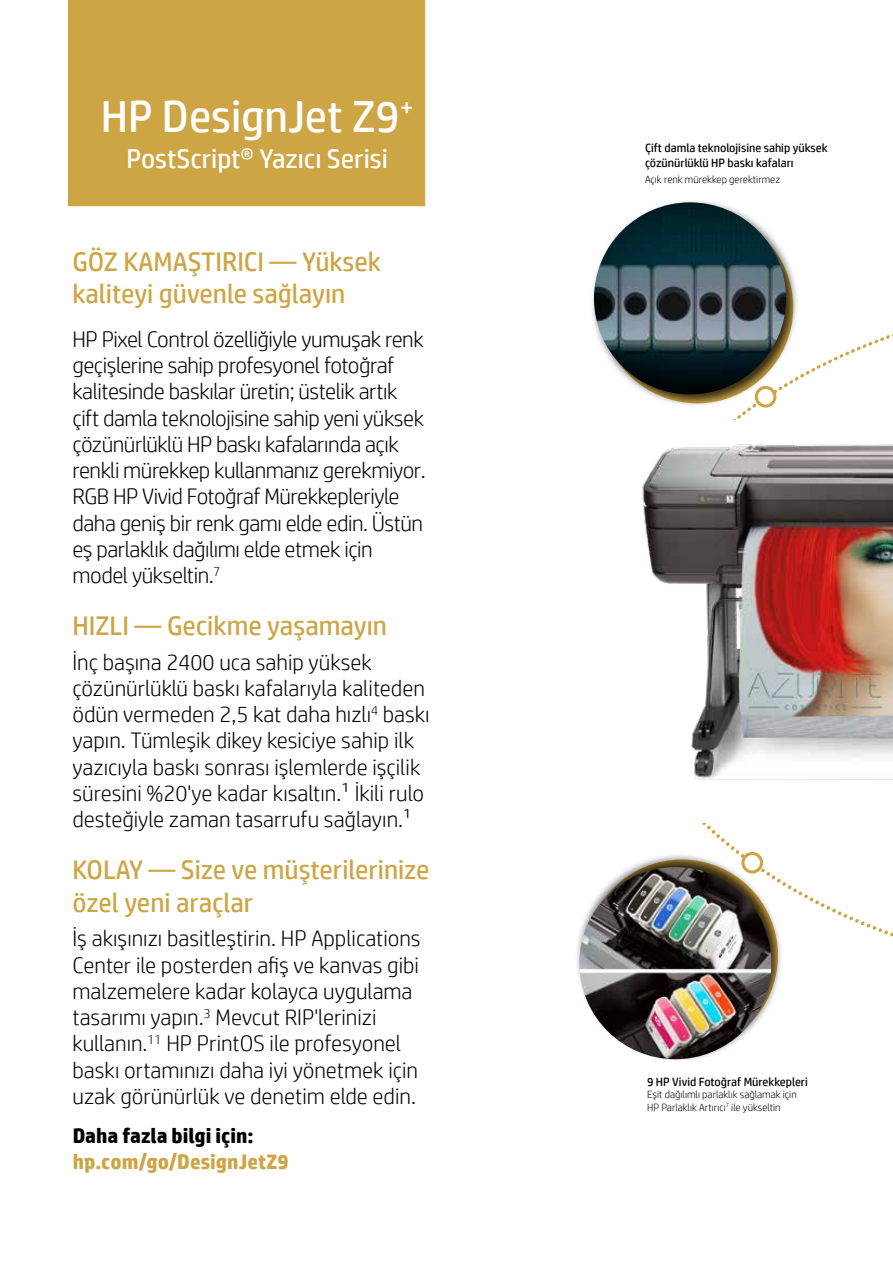
<style>
.page{position:relative;width:893px;height:1263px;background:#fff}
.page>*{position:absolute;margin:0;border:0;box-sizing:border-box;transform-origin:0 0}
.t1{font:45px "HP Simplified";color:#fff}
.t2{font:27px/32.4px "HP Simplified";color:#cda545}
.t3{font:27px "HP Simplified";color:#fff}
.t4{font:300 22.5px/26.2px "HP Simplified";letter-spacing:-.01em;color:#000}
.t5{font:700 21px "HP Simplified";letter-spacing:.005em;color:#cda545}
.t6{font:700 21px "HP Simplified";color:#000}
.t7{font:12px/14.4px "HP Simplified";color:#000}
.t8{font:300 10.5px/12.6px "HP Simplified";color:#000}
</style>
<div class="page">
<div style="left:68px;top:0;width:357px;height:206px;background:#cda545"></div>
<svg style="left:702px;top:823px;width:191px;height:114px"></svg>
<img style="left:642px;top:444px;width:251px;height:336px">
<div style="left:590px;top:198px;width:209px;height:209px;background:#000;opacity:.75"></div>
<img style="left:594px;top:202px;width:192px;height:192px;border-radius:96px">
<div style="left:574px;top:853px;width:209px;height:209px;background:#000;opacity:.75"></div>
<img style="left:579px;top:867px;width:192px;height:192px;border-radius:94px">
<div style="left:756px;top:387px;width:19px;height:19px;background:#fff;border-radius:50%"></div>
<div style="left:755px;top:386px;width:21px;height:22px;border:3px solid #cda545;border-radius:50%"></div>
<div style="left:743px;top:853px;width:19px;height:19px;background:#fff;border-radius:50%"></div>
<div style="left:741px;top:852px;width:22px;height:21px;border:3px solid #cda545;border-radius:50%"></div>
<h1 class="t1" style="left:101px;top:87px;width:314px">HP DesignJet Z9<sup>+</sup></h1>
<p class="t3" style="left:127px;top:141px;width:263px">PostScript® Yazıcı Serisi</p>
<p class="t2" style="left:72px;top:245px;width:310px">GÖZ KAMAŞTIRICI — Yüksek kaliteyi güvenle sağlayın</p>
<p class="t4" style="left:72px;top:325px;width:355px">HP Pixel Control özelliğiyle yumuşak renk geçişlerine sahip profesyonel fotoğraf kalitesinde baskılar üretin; üstelik artık çift damla teknolojisine sahip yeni yüksek çözünürlüklü HP baskı kafalarında açık renkli mürekkep kullanmanız gerekmiyor.<br>RGB HP Vivid Fotoğraf Mürekkepleriyle daha geniş bir renk gamı elde edin. Üstün eş parlaklık dağılımı elde etmek için model yükseltin.<sup>7</sup></p>
<p class="t2" style="left:72px;top:609px;width:316px">HIZLI — Gecikme yaşamayın</p>
<p class="t4" style="left:72px;top:648px;width:359px">İnç başına 2400 uca sahip yüksek çözünürlüklü baskı kafalarıyla kaliteden ödün vermeden 2,5 kat daha hızlı<sup>4</sup> baskı yapın. Tümleşik dikey kesiciye sahip ilk yazıcıyla baskı sonrası işlemlerde işçilik süresini %20'ye kadar kısaltın.1 İkili rulo desteğiyle zaman tasarrufu sağlayın.1</p>
<p class="t2" style="left:72px;top:853px;width:359px">KOLAY — Size ve müşterilerinize özel yeni araçlar</p>
<p class="t4" style="left:72px;top:925px;width:350px">İş akışınızı basitleştirin. HP Applications Center ile posterden afiş ve kanvas gibi malzemelere kadar kolayca uygulama tasarımı yapın.<sup>3</sup> Mevcut RIP'lerinizi kullanın.<sup>11</sup> HP PrintOS ile profesyonel baskı ortamınızı daha iyi yönetmek için uzak görünürlük ve denetim elde edin.</p>
<p class="t6" style="left:73px;top:1122px;width:182px">Daha fazla bilgi için:</p>
<p class="t5" style="left:73px;top:1147px;width:218px">hp.com/go/DesignJetZ9</p>
<p class="t7" style="left:645px;top:141px;width:184px">Çift damla teknolojisine sahip yüksek çözünürlüklü HP baskı kafaları</p>
<p class="t8" style="left:645px;top:173px;width:137px">Açık renk mürekkep gerektirmez</p>
<p class="t7" style="left:647px;top:1074px;width:162px">9 HP Vivid Fotoğraf Mürekkepleri</p>
<p class="t8" style="left:647px;top:1088px;width:151px">Eşit dağılımlı parlaklık sağlamak için<br>HP Parlaklık Artırıcı<sup>7</sup> ile yükseltin</p>
</div>
